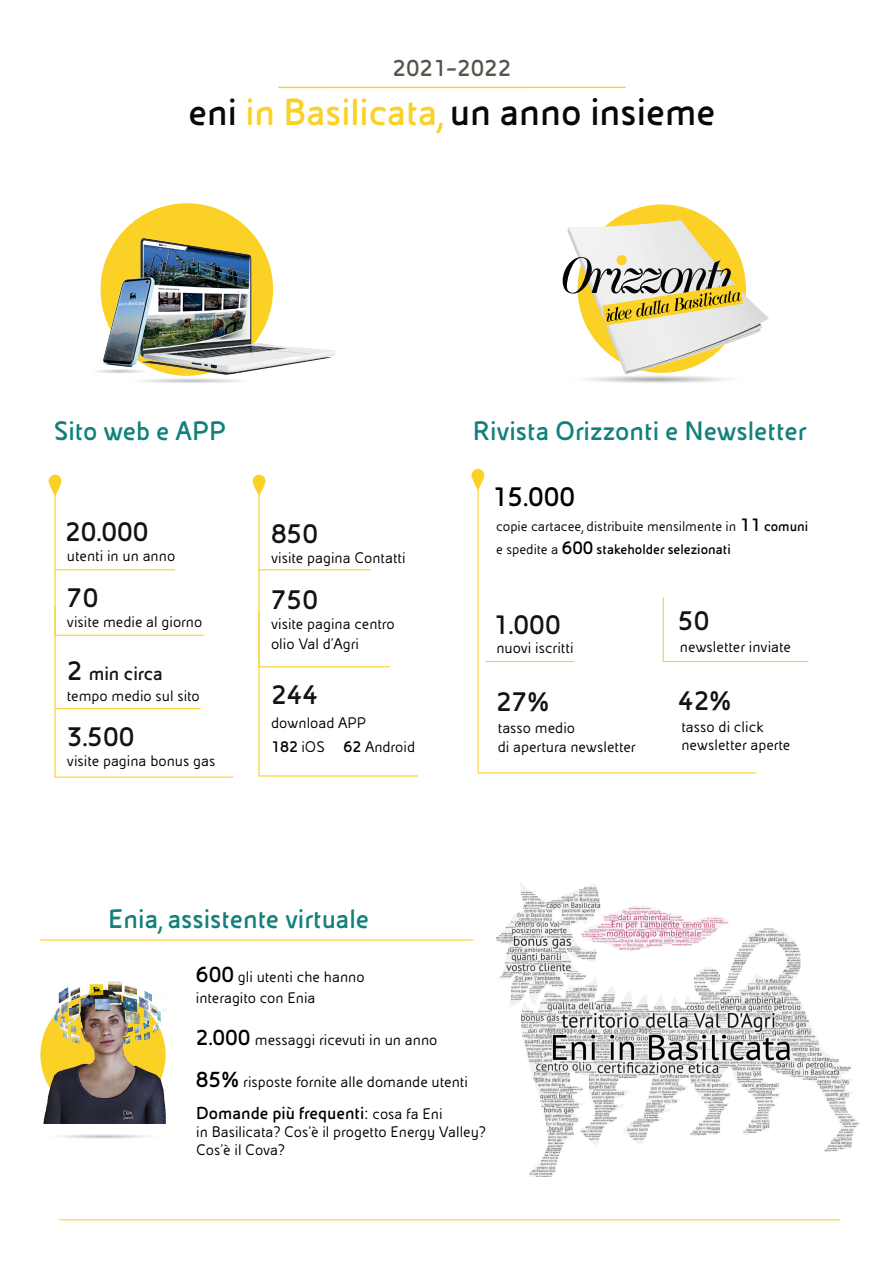
<style>
.page{position:relative;width:893px;height:1263px;background:#fff}
.page>*{position:absolute;margin:0;border:0;box-sizing:border-box;transform-origin:0 0}
.t1{font:700 40.2px "Eni Tab";color:#fcd125}
.t2{font:700 28.5px "Eni Tab";color:#12807b}
.t3{font:700 28.5px "Eni Tab";color:#111416}
.t4{font:700 28.5px "Eni Tab";color:#000001}
.t5{font:700 24.6px "Eni Tab";color:#56554c}
.t6{font:700 20.4px "Eni Tab";color:#111416}
.t7{font:700 18.6px "Eni Tab";color:#000001}
.t8{font:16.35px/18.3px "Eni Exp Reg";color:#000001}
.t9{font:14.85px "Eni Exp Reg";color:#000001}
.t10{font:700 14.85px "Eni Tab";color:#000001}
.s1{color:#080805}
.s2{font-size:40.95px;color:#080805}
.s3{font-size:28.5px}
.s4{font-family:"Eni Tab";font-weight:700}
.s5{font-family:"Eni Tab";font-weight:700;font-size:19.2px}
.s6{font-family:"Eni Exp Reg";font-weight:400}
.s7{font-size:19.2px}
.s8{font-family:"Eni Tab";font-weight:700;font-size:23.1px}
.s9{font-family:"Eni Exp Reg";font-weight:400;font-size:16.35px}
</style>
<div class="page">
<hr style="left:278px;top:87px;width:348px;height:1px;background:#fcd125">
<hr style="left:477px;top:487px;width:2px;height:286px;background:#fcd125">
<div style="left:578px;top:204px;width:168px;height:169px;background:#fcd125;border-radius:50%"></div>
<svg style="left:569px;top:374px;width:174px;height:9px"></svg>
<svg style="left:563px;top:220px;width:206px;height:154px"></svg>
<svg style="left:104px;top:377px;width:174px;height:6px"></svg>
<svg style="left:79px;top:368px;width:81px;height:5px"></svg>
<div style="left:101px;top:203px;width:172px;height:173px;background:#fcd125;border-radius:50%"></div>
<img style="left:103px;top:238px;width:232px;height:137px">
<svg style="left:25px;top:1133px;width:156px;height:6px"></svg>
<img style="left:40px;top:981px;width:126px;height:142px">
<hr style="left:40px;top:939px;width:433px;height:1px;background:#fcd125">
<svg style="left:54px;top:569px;width:180px;height:209px"></svg>
<hr style="left:55px;top:708px;width:146px;height:1px;background:#fcd125">
<svg style="left:258px;top:569px;width:161px;height:208px"></svg>
<hr style="left:54px;top:494px;width:2px;height:76px;background:#fcd125">
<hr style="left:258px;top:494px;width:2px;height:77px;background:#fcd125">
<svg style="left:49px;top:475px;width:13px;height:21px"></svg>
<svg style="left:253px;top:475px;width:12px;height:21px"></svg>
<svg style="left:471px;top:469px;width:13px;height:21px"></svg>
<hr style="left:485px;top:661px;width:89px;height:1px;background:#fcd125">
<hr style="left:663px;top:661px;width:146px;height:1px;background:#fcd125">
<hr style="left:478px;top:772px;width:279px;height:1px;background:#fcd125">
<hr style="left:663px;top:597px;width:1px;height:64px;background:#fcd125">
<img style="left:495px;top:883px;width:365px;height:294px">
<hr style="left:59px;top:1219px;width:781px;height:1px;background:#fcd125">
<h3 class="t5" style="left:392px;top:55px;width:120px">2021–2022</h3>
<h1 class="t1" style="left:188px;top:91px;width:529px"><span class="s1">eni</span> in Basilicata, <span class="s2">un anno insieme</span></h1>
<h2 class="t2" style="left:54px;top:417px;width:174px">Sito web e APP</h2>
<h2 class="t3" style="left:65px;top:517px;width:85px">20.000</h2>
<p class="t8" style="left:67px;top:547px;width:110px">utenti in un anno</p>
<h2 class="t3" style="left:67px;top:583px;width:33px">70</h2>
<p class="t8" style="left:67px;top:613px;width:137px">visite medie al giorno</p>
<p class="t6" style="left:67px;top:662px;width:97px"><span class="s3">2</span> min circa</p>
<p class="t8" style="left:67px;top:687px;width:134px">tempo medio sul sito</p>
<h2 class="t3" style="left:67px;top:722px;width:69px">3.500</h2>
<p class="t8" style="left:67px;top:752px;width:150px">visite pagina bonus gas</p>
<h2 class="t3" style="left:271px;top:519px;width:49px">850</h2>
<p class="t8" style="left:271px;top:549px;width:136px">visite pagina Contatti</p>
<h2 class="t3" style="left:271px;top:585px;width:49px">750</h2>
<p class="t8" style="left:271px;top:615px;width:125px;line-height:19.6px">visite pagina centro olio Val d’Agri</p>
<h2 class="t3" style="left:271px;top:680px;width:49px">244</h2>
<p class="t8" style="left:271px;top:711px;width:146px;line-height:24.5px">download APP<br><span class="s4">182</span> iOS <span class="s4">62</span> Android</p>
<h2 class="t2" style="left:473px;top:417px;width:335px">Rivista Orizzonti e Newsletter</h2>
<h2 class="t4" style="left:492px;top:482px;width:85px">15.000</h2>
<p class="t9" style="left:496px;top:519px;width:314px">copie cartacee, distribuite mensilmente in <span class="s5">11</span> <span class="s4">comuni</span></p>
<p class="t10" style="left:496px;top:541px;width:236px"><span class="s6">e spedite a</span> <span class="s7">600</span> stakeholder selezionati</p>
<h2 class="t3" style="left:493px;top:610px;width:69px">1.000</h2>
<p class="t8" style="left:496px;top:639px;width:79px">nuovi iscritti</p>
<h2 class="t3" style="left:678px;top:606px;width:33px">50</h2>
<p class="t8" style="left:680px;top:638px;width:113px">newsletter inviate</p>
<h2 class="t3" style="left:496px;top:687px;width:55px">27%</h2>
<h2 class="t3" style="left:678px;top:686px;width:55px">42%</h2>
<p class="t8" style="left:498px;top:719px;width:139px">tasso medio<br>di apertura newsletter</p>
<p class="t8" style="left:681px;top:718px;width:111px">tasso di click newsletter aperte</p>
<h2 class="t2" style="left:108px;top:904px;width:262px">Enia, assistente virtuale</h2>
<p class="t8" style="left:196px;top:966px;width:170px;line-height:21.5px"><span class="s8">600</span> gli utenti che hanno interagito con Enia</p>
<p class="t8" style="left:196px;top:1031px;width:243px"><span class="s8">2.000</span> messaggi ricevuti in un anno</p>
<p class="t8" style="left:196px;top:1073px;width:274px"><span class="s8">85%</span> risposte fornite alle domande utenti</p>
<p class="t7" style="left:196px;top:1103px;width:248px">Domande più frequenti<span class="s6">:</span> <span class="s9">cosa fa Eni</span></p>
<p class="t8" style="left:196px;top:1123px;width:291px">in Basilicata? Cos’è il progetto Energy Valley?<br>Cos’è il Cova?</p>
</div>
